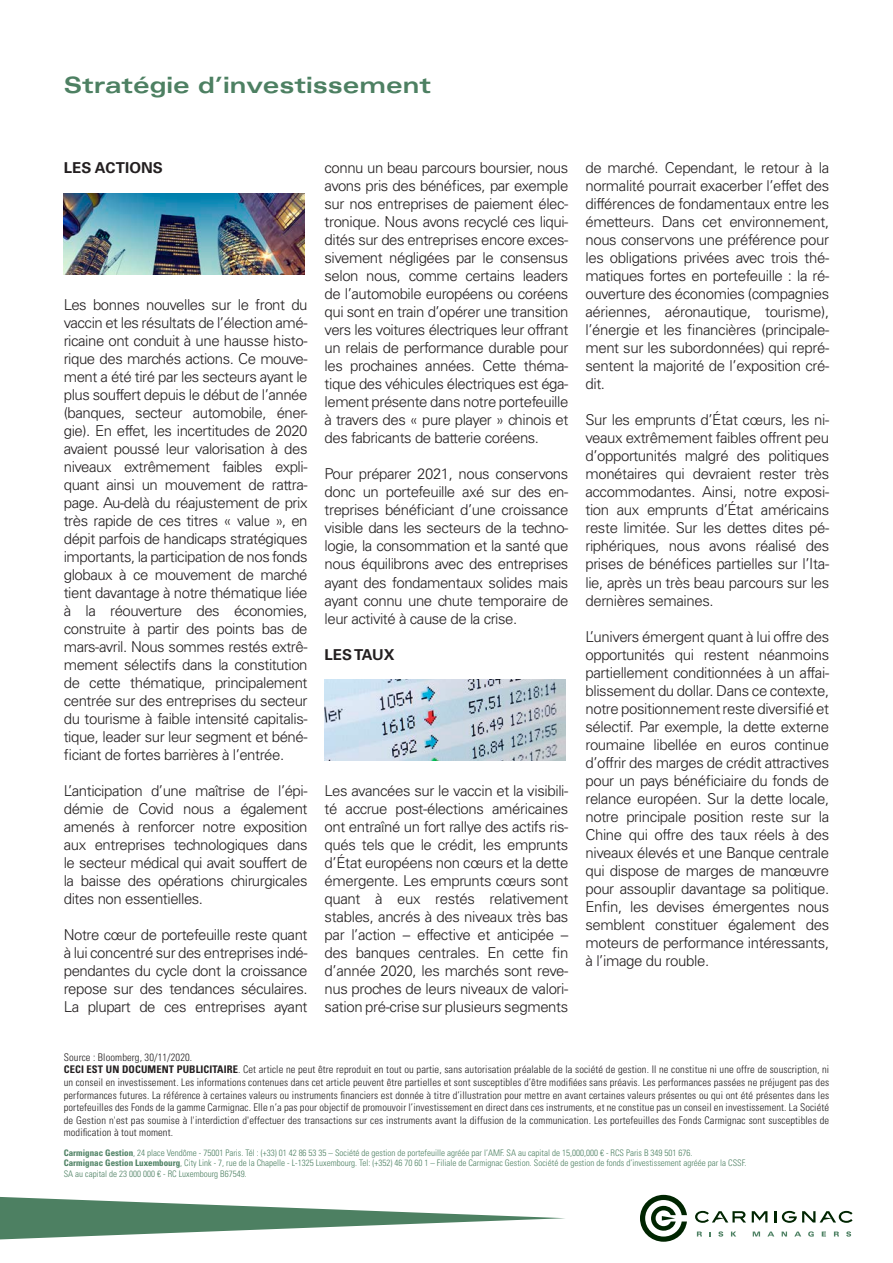
<style>
.page{position:relative;width:893px;height:1263px;background:#fff}
.page>*{position:absolute;margin:0;border:0;box-sizing:border-box;transform-origin:0 0}
.t1{font:700 expanded 22.5px "Univers LT Std";color:#4d8062}
.t2{font:300 15px/18px "Univers LT Std";letter-spacing:-.03em;color:#231f20;text-align:justify}
.t3{font:700 15px "Univers LT Std";letter-spacing:.01em;color:#231f20}
.t4{font:300 condensed 10.5px/12.6px "Univers LT Std";letter-spacing:.01em;color:#231f20}
.t5{font:300 condensed 9px/10.8px "Univers LT Std";color:#4d8062}
.s1{font-weight:700}
</style>
<div class="page">
<svg style="left:0;top:1197px;width:565px;height:42px"></svg>
<svg style="left:697px;top:1231px;width:5px;height:5px"></svg>
<svg style="left:718px;top:1231px;width:5px;height:5px"></svg>
<svg style="left:731px;top:1231px;width:5px;height:5px"></svg>
<svg style="left:753px;top:1231px;width:7px;height:5px"></svg>
<svg style="left:767px;top:1231px;width:7px;height:5px"></svg>
<svg style="left:782px;top:1231px;width:5px;height:5px"></svg>
<svg style="left:794px;top:1231px;width:7px;height:5px"></svg>
<svg style="left:808px;top:1231px;width:6px;height:5px"></svg>
<svg style="left:822px;top:1231px;width:4px;height:5px"></svg>
<svg style="left:834px;top:1231px;width:5px;height:5px"></svg>
<svg style="left:846px;top:1231px;width:5px;height:5px"></svg>
<svg style="left:640px;top:1195px;width:47px;height:47px"></svg>
<svg style="left:752px;top:1211px;width:15px;height:11px"></svg>
<svg style="left:774px;top:1211px;width:2px;height:11px"></svg>
<svg style="left:695px;top:1211px;width:51px;height:12px"></svg>
<svg style="left:782px;top:1211px;width:71px;height:12px"></svg>
<img style="left:64px;top:193px;width:241px;height:81px">
<img style="left:325px;top:679px;width:241px;height:81px">
<h1 class="t1" style="left:64px;top:72px;width:369px">Stratégie d’investissement</h1>
<p class="t3" style="left:64px;top:159px;width:101px">LES ACTIONS</p>
<p class="t2" style="left:64px;top:296px;width:245px">Les bonnes nouvelles sur le front du vaccin et les résultats de l’élection amé&shy;ricaine ont conduit à une hausse histo&shy;rique des marchés actions. Ce mouve&shy;ment a été tiré par les secteurs ayant le plus souffert depuis le début de l’année (banques, secteur automobile, éner&shy;gie). En effet, les incertitudes de 2020 avaient poussé leur valorisation à des niveaux extrêmement faibles expli&shy;quant ainsi un mouvement de rattra&shy;page. Au-delà du réajustement de prix très rapide de ces titres « value », en dépit parfois de handicaps stratégiques importants, la participation de nos fonds globaux à ce mouvement de marché tient davantage à notre thématique liée à la réouverture des économies, construite à partir des points bas de mars-avril. Nous sommes restés extrê&shy;mement sélectifs dans la constitution de cette thématique, principalement centrée sur des entreprises du secteur du tourisme à faible intensité capitalis&shy;tique, leader sur leur segment et béné&shy;ficiant de fortes barrières à l’entrée.</p>
<p class="t2" style="left:64px;top:782px;width:245px">L’anticipation d’une maîtrise de l’épi&shy;démie de Covid nous a également amenés à renforcer notre exposition aux entreprises technologiques dans le secteur médical qui avait souffert de la baisse des opérations chirurgicales dites non essentielles.</p>
<p class="t2" style="left:64px;top:926px;width:245px">Notre cœur de portefeuille reste quant à lui concentré sur des entreprises indé&shy;pendantes du cycle dont la croissance repose sur des tendances séculaires.<br>La plupart de ces entreprises ayant</p>
<p class="t2" style="left:325px;top:159px;width:245px">connu un beau parcours boursier, nous avons pris des bénéfices, par exemple sur nos entreprises de paiement élec&shy;tronique. Nous avons recyclé ces liqui&shy;dités sur des entreprises encore exces&shy;sivement négligées par le consensus selon nous, comme certains leaders de l’automobile européens ou coréens qui sont en train d’opérer une transition vers les voitures électriques leur offrant un relais de performance durable pour les prochaines années. Cette théma&shy;tique des véhicules électriques est éga&shy;lement présente dans notre portefeuille à travers des « pure player » chinois et des fabricants de batterie coréens.</p>
<p class="t2" style="left:325px;top:465px;width:245px">Pour préparer 2021, nous conservons donc un portefeuille axé sur des en&shy;treprises bénéficiant d’une croissance visible dans les secteurs de la techno&shy;logie, la consommation et la santé que nous équilibrons avec des entreprises ayant des fondamentaux solides mais ayant connu une chute temporaire de leur activité à cause de la crise.</p>
<p class="t3" style="left:325px;top:645px;width:71px">LES TAUX</p>
<p class="t2" style="left:325px;top:782px;width:245px">Les avancées sur le vaccin et la visibili&shy;té accrue post-élections américaines ont entraîné un fort rallye des actifs ris&shy;qués tels que le crédit, les emprunts d’État européens non cœurs et la dette émergente. Les emprunts cœurs sont quant à eux restés relativement stables, ancrés à des niveaux très bas par l’action – effective et anticipée – des banques centrales. En cette fin d’année 2020, les marchés sont reve&shy;nus proches de leurs niveaux de valori&shy;sation pré-crise sur plusieurs segments</p>
<p class="t2" style="left:585px;top:159px;width:245px">de marché. Cependant, le retour à la normalité pourrait exacerber l’effet des différences de fondamentaux entre les émetteurs. Dans cet environnement, nous conservons une préférence pour les obligations privées avec trois thé&shy;matiques fortes en portefeuille : la ré&shy;ouverture des économies (compagnies aériennes, aéronautique, tourisme), l’énergie et les financières (principale&shy;ment sur les subordonnées) qui repré&shy;sentent la majorité de l’exposition cré&shy;dit.</p>
<p class="t2" style="left:585px;top:411px;width:245px">Sur les emprunts d’État cœurs, les ni&shy;veaux extrêmement faibles offrent peu d’opportunités malgré des politiques monétaires qui devraient rester très accommodantes. Ainsi, notre exposi&shy;tion aux emprunts d’État américains reste limitée. Sur les dettes dites pé&shy;riphériques, nous avons réalisé des prises de bénéfices partielles sur l’Ita&shy;lie, après un très beau parcours sur les dernières semaines.</p>
<p class="t2" style="left:585px;top:627px;width:245px">L’univers émergent quant à lui offre des opportunités qui restent néanmoins partiellement conditionnées à un affai&shy;blissement du dollar. Dans ce contexte, notre positionnement reste diversifié et sélectif. Par exemple, la dette externe roumaine libellée en euros continue d’offrir des marges de crédit attractives pour un pays bénéficiaire du fonds de relance européen. Sur la dette locale, notre principale position reste sur la Chine qui offre des taux réels à des niveaux élevés et une Banque centrale qui dispose de marges de manœuvre pour assouplir davantage sa politique.<br>Enfin, les devises émergentes nous semblent constituer également des moteurs de performance intéressants, à l’image du rouble.</p>
<p class="t4" style="left:64px;top:1051px;width:767px">Source : Bloomberg, 30/11/2020.<br><span class="s1">CECI EST UN DOCUMENT PUBLICITAIRE</span>. Cet article ne peut être reproduit en tout ou partie, sans autorisation préalable de la société de gestion. Il ne constitue ni une offre de souscription, ni un conseil en investissement. Les informations contenues dans cet article peuvent être partielles et sont susceptibles d’être modifiées sans préavis. Les performances passées ne préjugent pas des performances futures. La référence à certaines valeurs ou instruments financiers est donnée à titre d’illustration pour mettre en avant certaines valeurs présentes ou qui ont été présentes dans les portefeuilles des Fonds de la gamme Carmignac. Elle n’a pas pour objectif de promouvoir l’investissement en direct dans ces instruments, et ne constitue pas un conseil en investissement. La Société de Gestion n'est pas soumise à l'interdiction d'effectuer des transactions sur ces instruments avant la diffusion de la communication. Les portefeuilles des Fonds Carmignac sont susceptibles de modification à tout moment.</p>
<p class="t5" style="left:64px;top:1147px;width:684px"><span class="s1">Carmignac Gestion</span>, 24 place Vendôme - 75001 Paris. Tél : (+33) 01 42 86 53 35 – Société de gestion de portefeuille agréée par l’AMF. SA au capital de 15,000,000 € - RCS Paris B 349 501 676.<br><span class="s1">Carmignac Gestion Luxembourg</span>, City Link - 7, rue de la Chapelle - L-1325 Luxembourg. Tel: (+352) 46 70 60 1 – Filiale de Carmignac Gestion. Société de gestion de fonds d’investissement agréée par la CSSF.<br>SA au capital de 23 000 000 € - RC Luxembourg B67549.</p>
</div>
